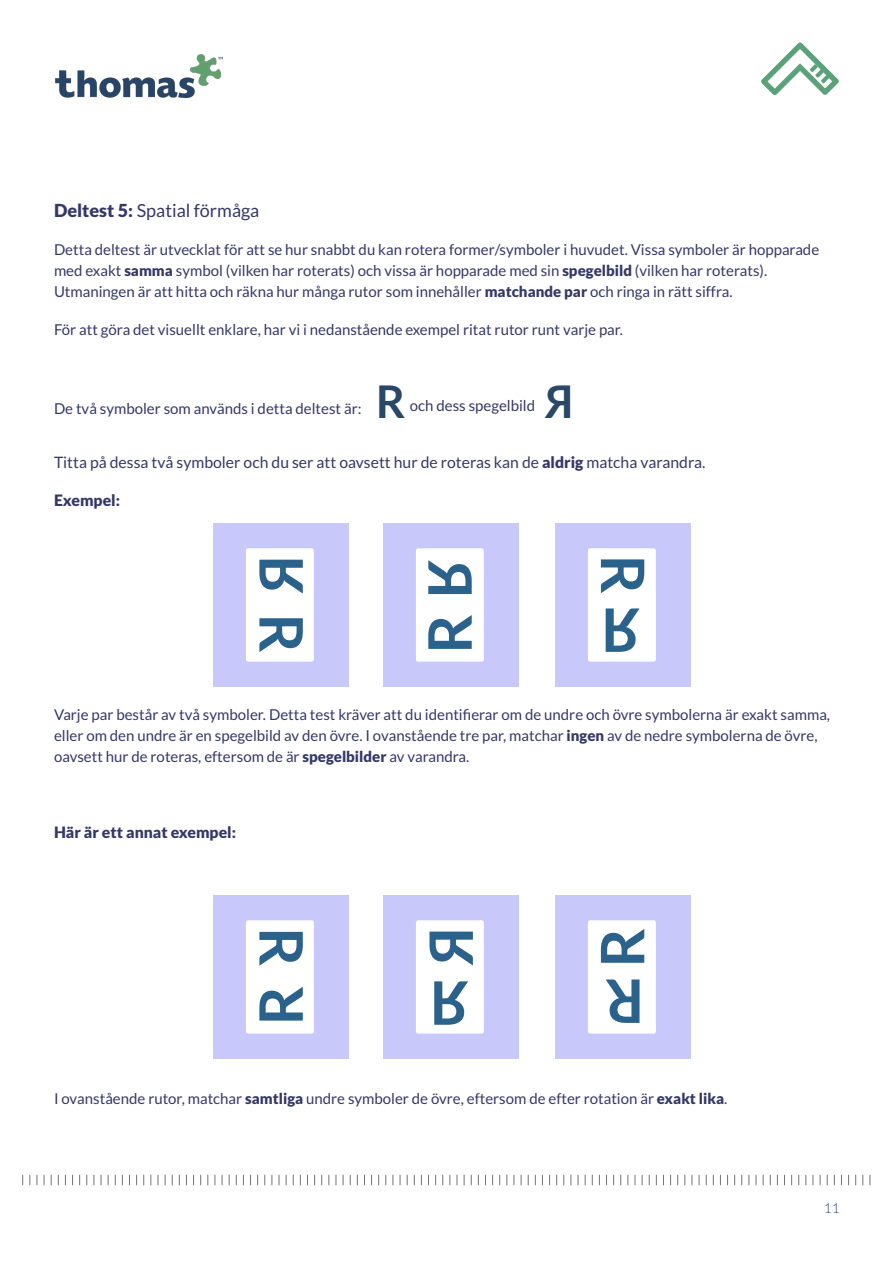
<style>
.page{position:relative;width:893px;height:1263px;background:#fff}
.page>*{position:absolute;margin:0;border:0;box-sizing:border-box;transform-origin:0 0}
.t1{font:700 45px "Lato";color:#294767}
.body{font:18px "Lato";color:#343867}
.question_heading{font:15.75px "Lato";color:#343867}
.question_heading-2{font:900 15.75px "Lato";color:#343867}
.body-2{font:15px/21px "Lato";color:#343867}
.t2{font:300 13.5px "Lato";color:#243d6f}
.s1{font-weight:900}
</style>
<div class="page">
<img style="left:55px;top:54px;width:167px;height:44px">
<svg style="left:761px;top:43px;width:78px;height:52px"></svg>
<svg style="left:259px;top:618px;width:44px;height:34px"></svg>
<svg style="left:259px;top:560px;width:44px;height:33px"></svg>
<svg style="left:428px;top:615px;width:44px;height:34px"></svg>
<svg style="left:428px;top:560px;width:44px;height:34px"></svg>
<svg style="left:606px;top:608px;width:33px;height:44px"></svg>
<svg style="left:601px;top:559px;width:43px;height:34px"></svg>
<svg style="left:259px;top:987px;width:44px;height:33px"></svg>
<svg style="left:259px;top:932px;width:44px;height:34px"></svg>
<svg style="left:429px;top:931px;width:44px;height:34px"></svg>
<svg style="left:434px;top:981px;width:34px;height:44px"></svg>
<svg style="left:606px;top:979px;width:33px;height:44px"></svg>
<svg style="left:601px;top:929px;width:43px;height:34px"></svg>
<p class="body" style="left:54px;top:201px;width:207px"><span class="s1">Deltest 5:</span> Spatial förmåga</p>
<p class="body-2" style="left:54px;top:239px;width:767px">Detta deltest är utvecklat för att se hur snabbt du kan rotera former/symboler i huvudet. Vissa symboler är hopparade med exakt <span class="s1">samma</span> symbol (vilken har roterats) och vissa är hopparade med sin <span class="s1">spegelbild</span> (vilken har roterats).<br>Utmaningen är att hitta och räkna hur många rutor som innehåller <span class="s1">matchande par</span> och ringa in rätt siffra.</p>
<p class="body-2" style="left:54px;top:319px;width:571px">För att göra det visuellt enklare, har vi i nedanstående exempel ritat rutor runt varje par.</p>
<p class="t1" style="left:376px;top:369px;width:30px">R</p>
<p class="question_heading" style="left:54px;top:454px;width:653px">Titta på dessa två symboler och du ser att oavsett hur de roteras kan de <span class="s1">aldrig</span> matcha varandra.</p>
<p class="question_heading-2" style="left:54px;top:491px;width:68px">Exempel:</p>
<p class="body-2" style="left:410px;top:395px;width:127px">och dess spegelbild</p>
<p class="body-2" style="left:54px;top:398px;width:309px">De två symboler som används i detta deltest är:</p>
<p class="body-2" style="left:54px;top:704px;width:778px">Varje par består av två symboler. Detta test kräver att du identifierar om de undre och övre symbolerna är exakt samma, eller om den undre är en spegelbild av den övre. I ovanstående tre par, matchar <span class="s1">ingen</span> av de nedre symbolerna de övre, oavsett hur de roteras, eftersom de är <span class="s1">spegelbilder</span> av varandra.</p>
<p class="question_heading-2" style="left:54px;top:823px;width:184px">Här är ett annat exempel:</p>
<p class="body-2" style="left:54px;top:1087px;width:675px">I ovanstående rutor, matchar <span class="s1">samtliga</span> undre symboler de övre, eftersom de efter rotation är <span class="s1">exakt lika</span>.</p>
<p class="t2" style="left:824px;top:1199px;width:17px">11</p>
</div>
